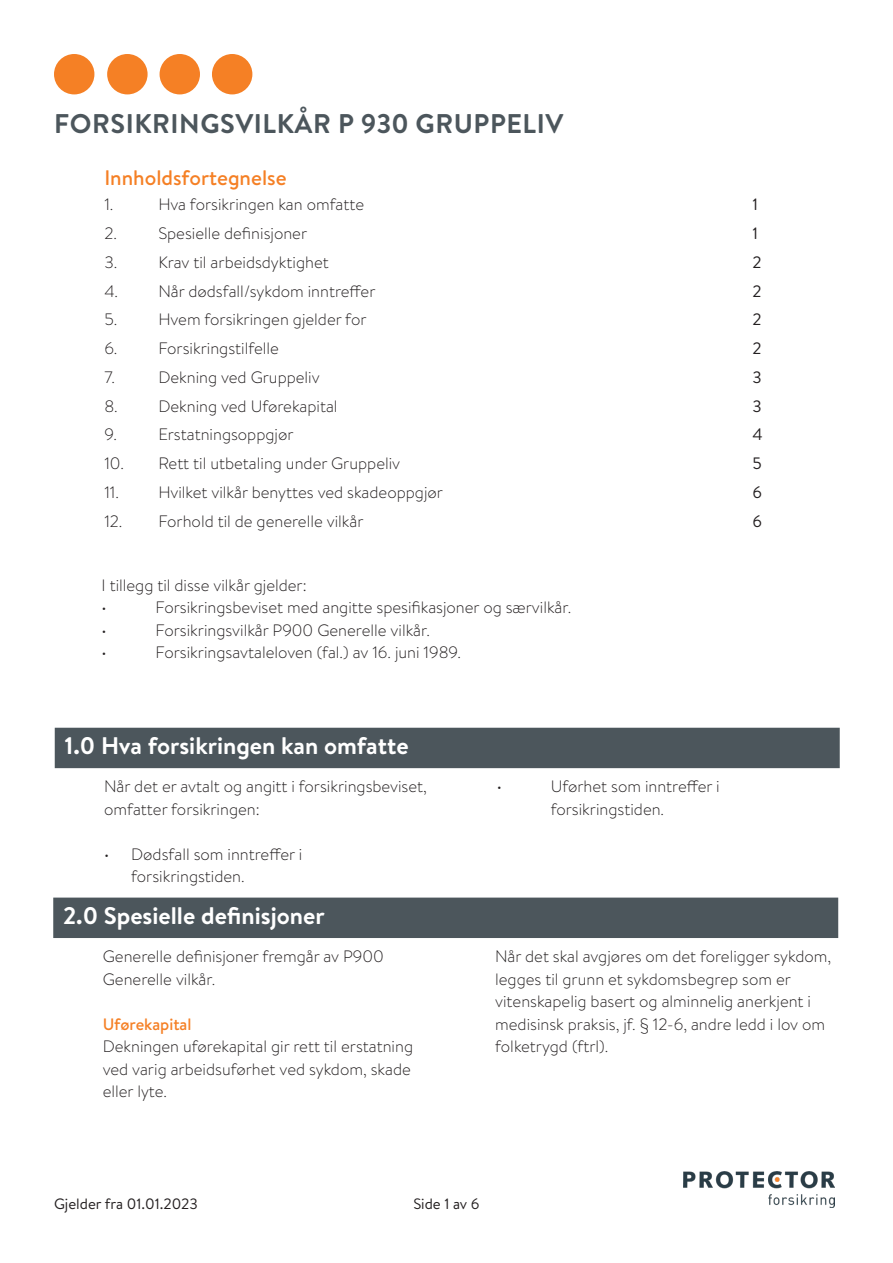
<style>
.page{position:relative;width:893px;height:1263px;background:#fff}
.page>*{position:absolute;margin:0;border:0;box-sizing:border-box;transform-origin:0 0}
.t1{font:700 27px "Brandon Text";letter-spacing:.02em;color:#4c565c}
.t2{font:700 24px "Brandon Text";color:#fff}
.t3{font:500 21px "Brandon Text";color:#f58025}
.t4{font:300 16.5px/22.5px "Brandon Text";color:#231f20}
.t5{font:16.5px "Brandon Text";color:#231f20}
.t6{font:500 16.5px "Brandon Text";color:#f58025}
.t7{font:15px "Brandon Text";color:#231f20}
</style>
<div class="page">
<div style="left:54px;top:54px;width:40px;height:40px;background:#f58025;border-radius:50%"></div>
<div style="left:107px;top:54px;width:41px;height:40px;background:#f58025;border-radius:50%"></div>
<div style="left:160px;top:54px;width:40px;height:40px;background:#f58025;border-radius:50%"></div>
<div style="left:212px;top:54px;width:40px;height:40px;background:#f58025;border-radius:50%"></div>
<img style="left:683px;top:1171px;width:152px;height:37px">
<div style="left:55px;top:728px;width:785px;height:40px;background:#4c565c"></div>
<div style="left:53px;top:897px;width:785px;height:41px;background:#4c565c;border:2px solid #4c565c"></div>
<h1 class="t1" style="left:54px;top:105px;width:511px">FORSIKRINGSVILKÅR P 930 GRUPPELIV</h1>
<p class="t3" style="left:104px;top:163px;width:184px">Innholdsfortegnelse</p>
<p class="t4" style="left:104px;top:193px;width:11px">1.</p>
<p class="t4" style="left:158px;top:193px;width:207px">Hva forsikringen kan omfatte</p>
<p class="t5" style="left:752px;top:193px;width:7px">1</p>
<p class="t4" style="left:104px;top:221px;width:14px">2.</p>
<p class="t4" style="left:158px;top:221px;width:150px">Spesielle definisjoner</p>
<p class="t5" style="left:752px;top:222px;width:7px">1</p>
<p class="t4" style="left:104px;top:250px;width:14px">3.</p>
<p class="t4" style="left:158px;top:250px;width:172px">Krav til arbeidsdyktighet</p>
<p class="t5" style="left:752px;top:251px;width:11px">2</p>
<p class="t4" style="left:104px;top:279px;width:15px">4.</p>
<p class="t4" style="left:158px;top:279px;width:219px">Når dødsfall/sykdom inntreffer</p>
<p class="t5" style="left:752px;top:279px;width:11px">2</p>
<p class="t4" style="left:104px;top:308px;width:14px">5.</p>
<p class="t4" style="left:158px;top:308px;width:210px">Hvem forsikringen gjelder for</p>
<p class="t5" style="left:752px;top:308px;width:11px">2</p>
<p class="t4" style="left:104px;top:336px;width:15px">6.</p>
<p class="t4" style="left:158px;top:336px;width:122px">Forsikringstilfelle</p>
<p class="t5" style="left:752px;top:337px;width:11px">2</p>
<p class="t4" style="left:104px;top:365px;width:12px">7.</p>
<p class="t4" style="left:158px;top:365px;width:163px">Dekning ved Gruppeliv</p>
<p class="t5" style="left:752px;top:366px;width:11px">3</p>
<p class="t4" style="left:104px;top:394px;width:15px">8.</p>
<p class="t4" style="left:158px;top:394px;width:181px">Dekning ved Uførekapital</p>
<p class="t5" style="left:752px;top:395px;width:11px">3</p>
<p class="t4" style="left:104px;top:423px;width:14px">9.</p>
<p class="t4" style="left:158px;top:423px;width:137px">Erstatningsoppgjør</p>
<p class="t5" style="left:752px;top:423px;width:12px">4</p>
<p class="t4" style="left:104px;top:452px;width:297px">10. Rett til utbetaling under Gruppeliv</p>
<p class="t5" style="left:752px;top:452px;width:11px">5</p>
<p class="t4" style="left:104px;top:480px;width:340px">11. Hvilket vilkår benyttes ved skadeoppgjør</p>
<p class="t5" style="left:752px;top:481px;width:11px">6</p>
<p class="t4" style="left:104px;top:509px;width:261px">12. Forhold til de generelle vilkår</p>
<p class="t5" style="left:752px;top:510px;width:11px">6</p>
<p class="t4" style="left:102px;top:573px;width:207px">I tillegg til disse vilkår gjelder: •</p>
<p class="t4" style="left:156px;top:596px;width:417px">Forsikringsbeviset med angitte spesifikasjoner og særvilkår.</p>
<p class="t4" style="left:102px;top:618px;width:7px">•</p>
<p class="t4" style="left:156px;top:618px;width:276px">Forsikringsvilkår P900 Generelle vilkår.</p>
<p class="t4" style="left:102px;top:641px;width:7px">•</p>
<p class="t4" style="left:156px;top:641px;width:307px">Forsikringsavtaleloven (fal.) av 16. juni 1989.</p>
<h2 class="t2" style="left:65px;top:729px;width:346px">1.0 Hva forsikringen kan omfatte</h2>
<p class="t4" style="left:104px;top:775px;width:324px">Når det er avtalt og angitt i forsikringsbeviset, omfatter forsikringen:</p>
<p class="t4" style="left:131px;top:842px;width:173px;text-indent:-27px">• Dødsfall som inntreffer i forsikringstiden.</p>
<h2 class="t2" style="left:63px;top:899px;width:263px">2.0 Spesielle definisjoner</h2>
<p class="t4" style="left:103px;top:945px;width:283px">Generelle definisjoner fremgår av P900<br>Generelle vilkår.</p>
<p class="t6" style="left:103px;top:1013px;width:90px">Uførekapital</p>
<p class="t4" style="left:103px;top:1035px;width:312px">Dekningen uførekapital gir rett til erstatning ved varig arbeidsuførhet ved sykdom, skade eller lyte.</p>
<p class="t4" style="left:497px;top:775px;width:7px">•</p>
<p class="t4" style="left:551px;top:775px;width:171px">Uførhet som inntreffer i forsikringstiden.</p>
<p class="t4" style="left:495px;top:945px;width:337px">Når det skal avgjøres om det foreligger sykdom, legges til grunn et sykdomsbegrep som er vitenskapelig basert og alminnelig anerkjent i medisinsk praksis, jf. § 12-6, andre ledd i lov om folketrygd (ftrl).</p>
<p class="t7" style="left:54px;top:1193px;width:146px">Gjelder fra 01.01.2023</p>
<p class="t7" style="left:413px;top:1193px;width:68px">Side 1 av 6</p>
</div>
